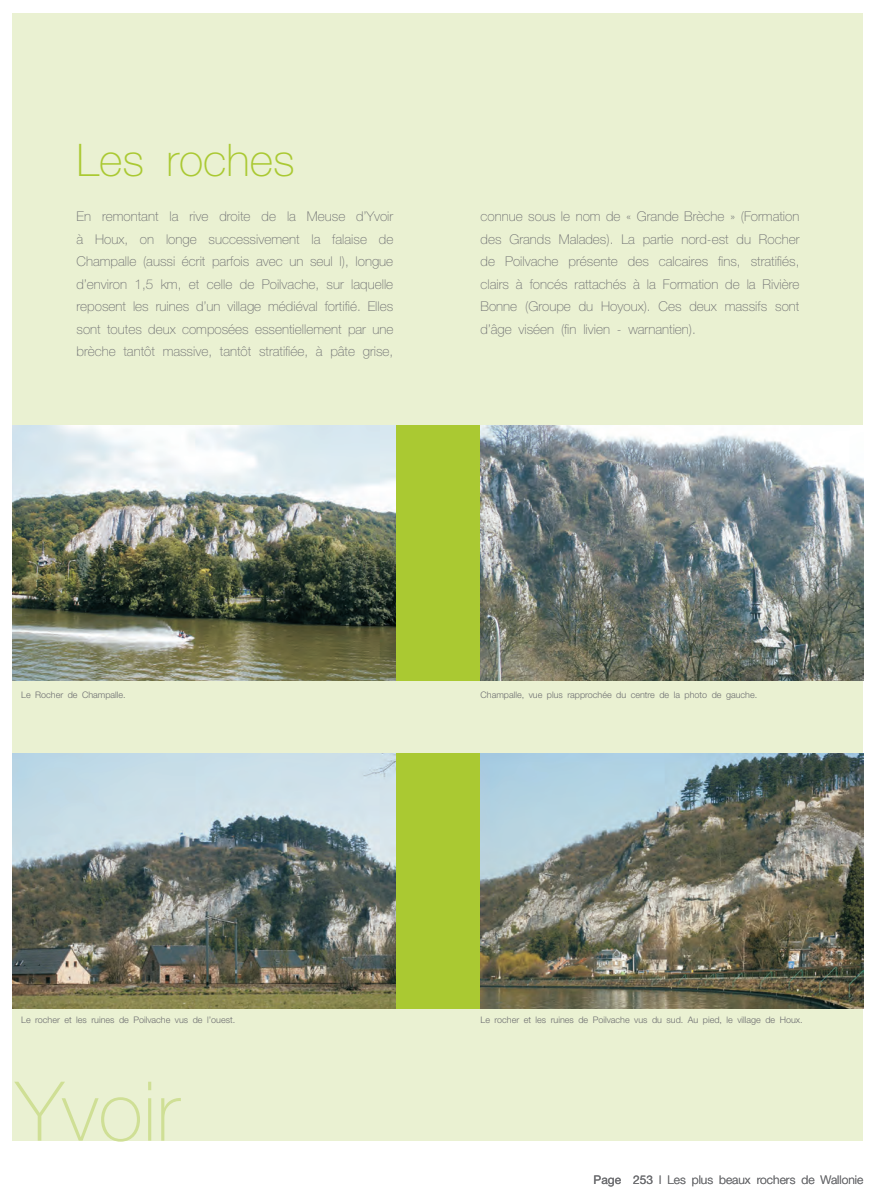
<style>
.page{position:relative;width:876px;height:1200px;background:#fff}
.page>*{position:absolute;margin:0;border:0;box-sizing:border-box;transform-origin:0 0}
.t1{font:100 82.5px "Helvetica Neue";color:#cfdf95}
.t2{font:100 45px "Helvetica Neue";color:#aac932}
.t3{font:100 13.5px/22.5px "Helvetica Neue";color:#6c6d70;text-align:justify}
.t4{font:300 12px "Helvetica Neue";color:#6c6d70}
.t5{font:300 9px "Helvetica Neue";color:#6c6d70}
.s1{font-weight:400}
</style>
<div class="page">
<div style="left:13px;top:13px;width:850px;height:1127px;background:#eaf1d2"></div>
<div style="left:13px;top:753px;width:850px;height:255px;background:#aac932"></div>
<div style="left:13px;top:425px;width:850px;height:255px;background:#aac932"></div>
<img style="left:13px;top:425px;width:382px;height:255px">
<img style="left:480px;top:425px;width:383px;height:255px">
<img style="left:480px;top:753px;width:383px;height:255px">
<img style="left:13px;top:753px;width:382px;height:255px">
<h2 class="t2" style="left:77px;top:134px;width:220px">Les roches</h2>
<p class="t3" style="left:77px;top:205px;width:318px">En remontant la rive droite de la Meuse d’Yvoir à Houx, on longe successivement la falaise de Champalle (aussi écrit parfois avec un seul l), longue d’environ 1,5 km, et celle de Poilvache, sur laquelle reposent les ruines d’un village médiéval fortifié. Elles sont toutes deux composées essentiellement par une brèche tantôt massive, tantôt stratifiée, à pâte grise,</p>
<p class="t3" style="left:480px;top:205px;width:320px">connue sous le nom de « Grande Brèche » (Formation des Grands Malades). La partie nord-est du Rocher de Poilvache présente des calcaires fins, stratifiés, clairs à foncés rattachés à la Formation de la Rivière Bonne (Groupe du Hoyoux). Ces deux massifs sont d’âge viséen (fin livien - warnantien).</p>
<p class="t5" style="left:21px;top:688px;width:106px">Le Rocher de Champalle.</p>
<p class="t5" style="left:480px;top:688px;width:278px">Champalle, vue plus rapprochée du centre de la photo de gauche.</p>
<p class="t5" style="left:21px;top:1014px;width:216px">Le rocher et les ruines de Poilvache vus de l’ouest.</p>
<p class="t5" style="left:480px;top:1014px;width:324px">Le rocher et les ruines de Poilvache vus du sud. Au pied, le village de Houx.</p>
<h1 class="t1" style="left:16px;top:1063px;width:165px">Yvoir</h1>
<p class="t4" style="left:594px;top:1171px;width:271px"><span class="s1">Page 253</span> l Les plus beaux rochers de Wallonie</p>
</div>
